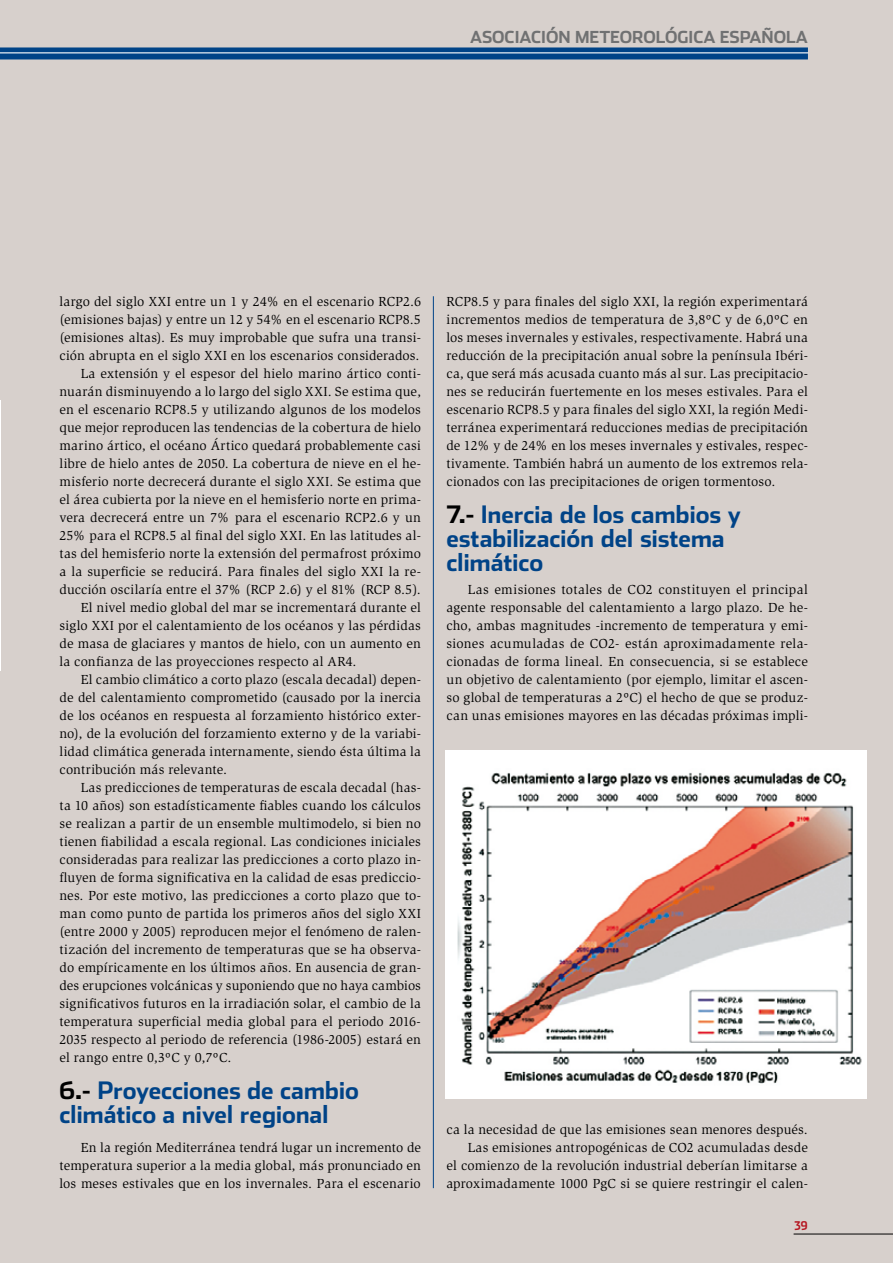
<style>
.page{position:relative;width:893px;height:1263px;background:#d7d0cc}
.page>*{position:absolute;margin:0;border:0;box-sizing:border-box;transform-origin:0 0}
.t1{font:700 24px/24px "Stainless";letter-spacing:-.01em;color:#004387}
.t2{font:700 16.5px "Stainless";color:#707172}
.t3{font:13.5px/18px "Slimbach Std";letter-spacing:.01em;color:#000;text-align:justify}
.t4{font:700 12px "Stainless Cond";color:#b51621}
.s1{color:#000}
</style>
<div class="page">
<div style="left:0;top:47px;width:808px;height:12px;background:#004387"></div>
<hr style="left:0;top:52px;width:808px;height:1px;background:#fff">
<hr style="left:794px;top:1234px;width:99px;height:1px;background:#000">
<hr style="left:433px;top:296px;width:1px;height:892px;background:#004387">
<hr style="left:0;top:400px;width:1px;height:270px;background:#fff">
<div style="left:446px;top:750px;width:421px;height:348px;background:#fff"></div>
<img style="left:457px;top:772px;width:405px;height:312px">
<p class="t2" style="left:470px;top:27px;width:11px">ASOCIACIÓN</p>
<p class="t2" style="left:575px;top:27px;width:26px">METEOROLÓGICA</p>
<p class="t2" style="left:720px;top:27px;width:66px">ESPAÑOLA</p>
<p class="t3" style="left:60px;top:293px;width:363px">largo del siglo XXI entre un 1 y 24% en el escenario RCP2.6</p>
<p class="t3" style="left:60px;top:311px;width:363px">(emisiones bajas) y entre un 12 y 54% en el escenario RCP8.5</p>
<p class="t3" style="left:60px;top:329px;width:363px">(emisiones altas). Es muy improbable que sufra una transi-</p>
<p class="t3" style="left:60px;top:347px;width:361px">ción abrupta en el siglo XXI en los escenarios considerados.</p>
<p class="t3" style="left:81px;top:365px;width:342px">La extensión y el espesor del hielo marino ártico conti-</p>
<p class="t3" style="left:60px;top:383px;width:363px">nuarán disminuyendo a lo largo del siglo XXI. Se estima que,</p>
<p class="t3" style="left:60px;top:401px;width:363px">en el escenario RCP8.5 y utilizando algunos de los modelos</p>
<p class="t3" style="left:60px;top:419px;width:363px">que mejor reproducen las tendencias de la cobertura de hielo</p>
<p class="t3" style="left:60px;top:437px;width:363px">marino ártico, el océano Ártico quedará probablemente casi</p>
<p class="t3" style="left:60px;top:455px;width:363px">libre de hielo antes de 2050. La cobertura de nieve en el he-</p>
<p class="t3" style="left:60px;top:473px;width:363px">misferio norte decrecerá durante el siglo XXI. Se estima que</p>
<p class="t3" style="left:60px;top:491px;width:363px">el área cubierta por la nieve en el hemisferio norte en prima-</p>
<p class="t3" style="left:60px;top:509px;width:363px">vera decrecerá entre un 7% para el escenario RCP2.6 y un</p>
<p class="t3" style="left:60px;top:527px;width:363px">25% para el RCP8.5 al final del siglo XXI. En las latitudes al-</p>
<p class="t3" style="left:60px;top:545px;width:363px">tas del hemisferio norte la extensión del permafrost próximo</p>
<p class="t3" style="left:60px;top:563px;width:363px">a la superficie se reducirá. Para finales del siglo XXI la re-</p>
<p class="t3" style="left:60px;top:581px;width:363px">ducción oscilaría entre el 37% (RCP 2.6) y el 81% (RCP 8.5).</p>
<p class="t3" style="left:81px;top:598px;width:342px">El nivel medio global del mar se incrementará durante el</p>
<p class="t3" style="left:60px;top:616px;width:363px">siglo XXI por el calentamiento de los océanos y las pérdidas</p>
<p class="t3" style="left:60px;top:634px;width:363px">de masa de glaciares y mantos de hielo, con un aumento en</p>
<p class="t3" style="left:60px;top:652px;width:298px">la confianza de las proyecciones respecto al AR4.</p>
<p class="t3" style="left:81px;top:670px;width:342px">El cambio climático a corto plazo (escala decadal) depen-</p>
<p class="t3" style="left:60px;top:688px;width:363px">de del calentamiento comprometido (causado por la inercia</p>
<p class="t3" style="left:60px;top:706px;width:363px">de los océanos en respuesta al forzamiento histórico exter-</p>
<p class="t3" style="left:60px;top:724px;width:363px">no), de la evolución del forzamiento externo y de la variabi-</p>
<p class="t3" style="left:60px;top:742px;width:363px">lidad climática generada internamente, siendo ésta última la</p>
<p class="t3" style="left:60px;top:760px;width:169px">contribución más relevante.</p>
<p class="t3" style="left:81px;top:778px;width:342px">Las predicciones de temperaturas de escala decadal (has-</p>
<p class="t3" style="left:60px;top:796px;width:363px">ta 10 años) son estadísticamente fiables cuando los cálculos</p>
<p class="t3" style="left:60px;top:814px;width:363px">se realizan a partir de un ensemble multimodelo, si bien no</p>
<p class="t3" style="left:60px;top:832px;width:363px">tienen fiabilidad a escala regional. Las condiciones iniciales</p>
<p class="t3" style="left:60px;top:850px;width:363px">consideradas para realizar las predicciones a corto plazo in-</p>
<p class="t3" style="left:60px;top:868px;width:363px">fluyen de forma significativa en la calidad de esas prediccio-</p>
<p class="t3" style="left:60px;top:886px;width:363px">nes. Por este motivo, las predicciones a corto plazo que to-</p>
<p class="t3" style="left:60px;top:904px;width:363px">man como punto de partida los primeros años del siglo XXI</p>
<p class="t3" style="left:60px;top:922px;width:363px">(entre 2000 y 2005) reproducen mejor el fenómeno de ralen-</p>
<p class="t3" style="left:60px;top:940px;width:363px">tización del incremento de temperaturas que se ha observa-</p>
<p class="t3" style="left:60px;top:958px;width:363px">do empíricamente en los últimos años. En ausencia de gran-</p>
<p class="t3" style="left:60px;top:976px;width:363px">des erupciones volcánicas y suponiendo que no haya cambios</p>
<p class="t3" style="left:60px;top:994px;width:363px">significativos futuros en la irradiación solar, el cambio de la</p>
<p class="t3" style="left:60px;top:1012px;width:363px">temperatura superficial media global para el periodo 2016-</p>
<p class="t3" style="left:60px;top:1030px;width:363px">2035 respecto al periodo de referencia (1986-2005) estará en</p>
<p class="t3" style="left:60px;top:1048px;width:173px">el rango entre 0,3ºC y 0,7ºC.</p>
<h1 class="t1" style="left:60px;top:1078px;width:301px"><span class="s1">6.-</span> Proyecciones de cambio climático a nivel regional</h1>
<p class="t3" style="left:60px;top:1139px;width:363px;text-indent:21px">En la región Mediterránea tendrá lugar un incremento de temperatura superior a la media global, más pronunciado en los meses estivales que en los invernales. Para el escenario</p>
<p class="t3" style="left:446px;top:293px;width:363px">RCP8.5 y para finales del siglo XXI, la región experimentará incrementos medios de temperatura de 3,8ºC y de 6,0ºC en los meses invernales y estivales, respectivamente. Habrá una reducción de la precipitación anual sobre la península Ibéri&shy;ca, que será más acusada cuanto más al sur. Las precipitacio&shy;nes se reducirán fuertemente en los meses estivales. Para el escenario RCP8.5 y para finales del siglo XXI, la región Medi&shy;terránea experimentará reducciones medias de precipitación de 12% y de 24% en los meses invernales y estivales, respec&shy;tivamente. También habrá un aumento de los extremos rela&shy;cionados con las precipitaciones de origen tormentoso.</p>
<h1 class="t1" style="left:446px;top:502px;width:296px"><span class="s1">7.-</span> Inercia de los cambios y estabilización del sistema climático</h1>
<p class="t3" style="left:446px;top:581px;width:363px;text-indent:21px">Las emisiones totales de CO2 constituyen el principal agente responsable del calentamiento a largo plazo. De he&shy;cho, ambas magnitudes -incremento de temperatura y emi&shy;siones acumuladas de CO2- están aproximadamente rela&shy;cionadas de forma lineal. En consecuencia, si se establece un objetivo de calentamiento (por ejemplo, limitar el ascen&shy;so global de temperaturas a 2ºC) el hecho de que se produz&shy;can unas emisiones mayores en las décadas próximas impli-</p>
<p class="t3" style="left:446px;top:1121px;width:363px;text-align:right">ca la necesidad de que las emisiones sean menores después.<br>Las emisiones antropogénicas de CO2 acumuladas desde<br>el comienzo de la revolución industrial deberían limitarse a aproximadamente 1000 PgC si se quiere restringir el calen-</p>
<p class="t4" style="left:795px;top:1218px;width:15px">39</p>
</div>
